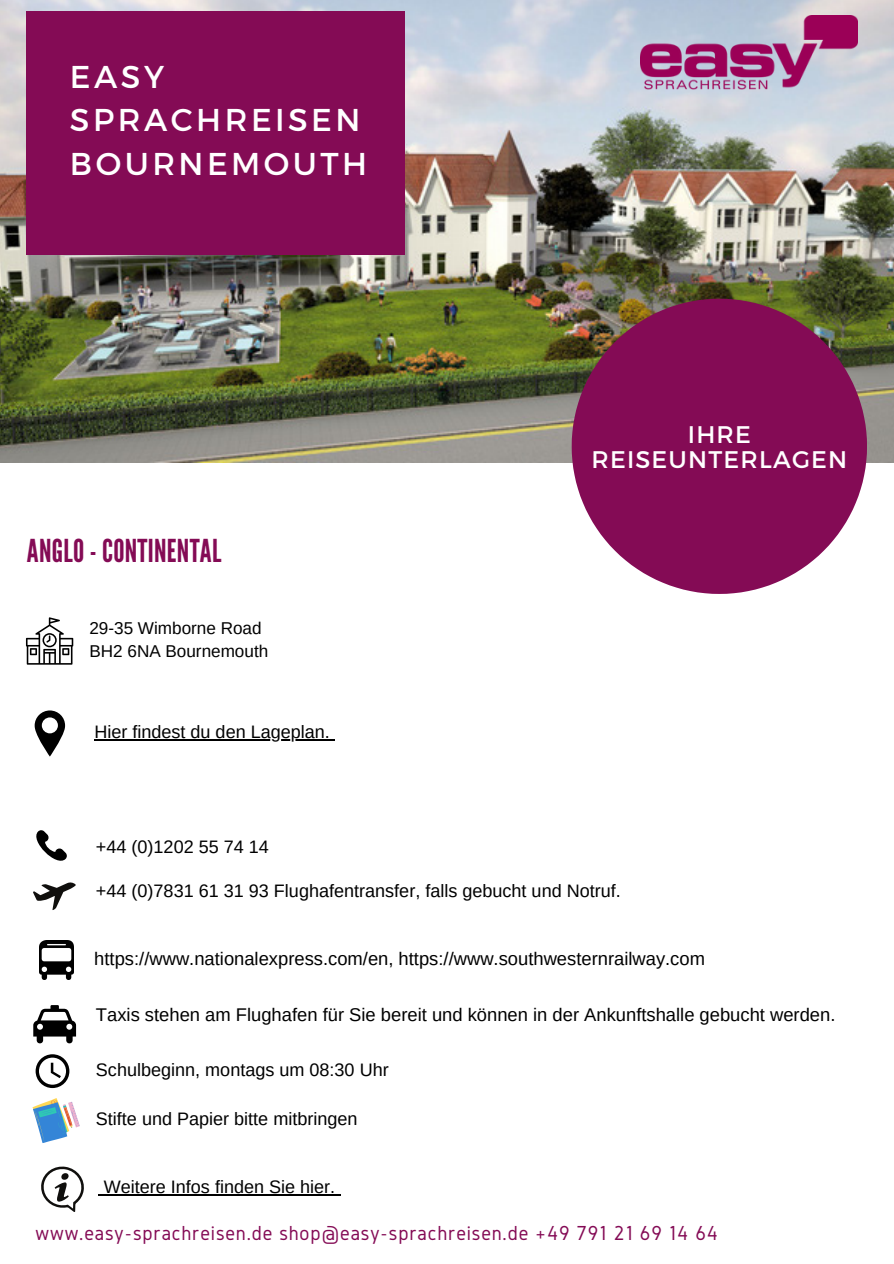
<style>
.page{position:relative;width:894px;height:1264px;background:#fff}
.page>*{position:absolute;margin:0;border:0;box-sizing:border-box;transform-origin:0 0}
.t1{font:31.5px "Montserrat";letter-spacing:.11em;color:#fff}
.t2{font:31.5px "League Gothic";letter-spacing:.01em;color:#840b55}
.t3{font:24px/25.7px "Montserrat";letter-spacing:.05em;color:#fff;text-align:center}
.t4{font:21.15px "Gidole";letter-spacing:.04em;color:#840b55}
.t5{font:18.3px "Arimo";color:#000}
.t6{font:18px "Arimo";color:#000}
.t7{font:17.1px "Arimo";color:#000}
</style>
<div class="page">
<img style="left:0;top:0;width:893px;height:462px">
<svg style="left:571px;top:299px;width:295px;height:295px;fill:#840b55"></svg>
<svg style="left:26px;top:617px;width:47px;height:47px"></svg>
<svg style="left:36px;top:830px;width:31px;height:31px"></svg>
<svg style="left:36px;top:1054px;width:33px;height:34px"></svg>
<svg style="left:33px;top:1098px;width:47px;height:45px"></svg>
<svg style="left:35px;top:710px;width:30px;height:46px"></svg>
<svg style="left:33px;top:882px;width:43px;height:28px"></svg>
<img style="left:39px;top:940px;width:34px;height:39px">
<svg style="left:33px;top:1005px;width:43px;height:39px"></svg>
<img style="left:640px;top:16px;width:216px;height:73px">
<div style="left:26px;top:11px;width:378px;height:243px;background:#840b55"></div>
<hr style="left:94px;top:739px;width:236px;height:1px;background:#000">
<svg style="left:41px;top:1166px;width:43px;height:45px"></svg>
<hr style="left:104px;top:1194px;width:231px;height:1px;background:#000">
<p class="t1" style="left:70px;top:56px;width:96px">EASY</p>
<p class="t1" style="left:70px;top:100px;width:292px">SPRACHREISEN</p>
<p class="t1" style="left:70px;top:144px;width:298px">BOURNEMOUTH</p>
<p class="t2" style="left:27px;top:532px;width:196px">ANGLO - CONTINENTAL</p>
<p class="t7" style="left:89px;top:618px;width:174px">29-35 Wimborne Road</p>
<p class="t7" style="left:89px;top:641px;width:180px">BH2 6NA Bournemouth</p>
<p class="t6" style="left:94px;top:721px;width:237px">Hier findest du den Lageplan.</p>
<p class="t6" style="left:96px;top:837px;width:174px">+44 (0)1202 55 74 14</p>
<p class="t3" style="left:591px;top:420px;width:257px">IHRE<br>REISEUNTERLAGEN</p>
<p class="t6" style="left:96px;top:880px;width:526px">+44 (0)7831 61 31 93 Flughafentransfer, falls gebucht und Notruf.</p>
<p class="t5" style="left:94px;top:948px;width:612px">https://www.nationalexpress.com/en, https://www.southwesternrailway.com</p>
<p class="t5" style="left:96px;top:1004px;width:740px">Taxis stehen am Flughafen für Sie bereit und können in der Ankunftshalle gebucht werden.</p>
<p class="t6" style="left:96px;top:1059px;width:294px">Schulbeginn, montags um 08:30 Uhr</p>
<p class="t6" style="left:96px;top:1108px;width:263px">Stifte und Papier bitte mitbringen</p>
<p class="t6" style="left:104px;top:1176px;width:233px">Weitere Infos finden Sie hier.</p>
<p class="t4" style="left:36px;top:1221px;width:683px">www.easy-sprachreisen.de shop@easy-sprachreisen.de +49 791 21 69 14 64</p>
</div>
